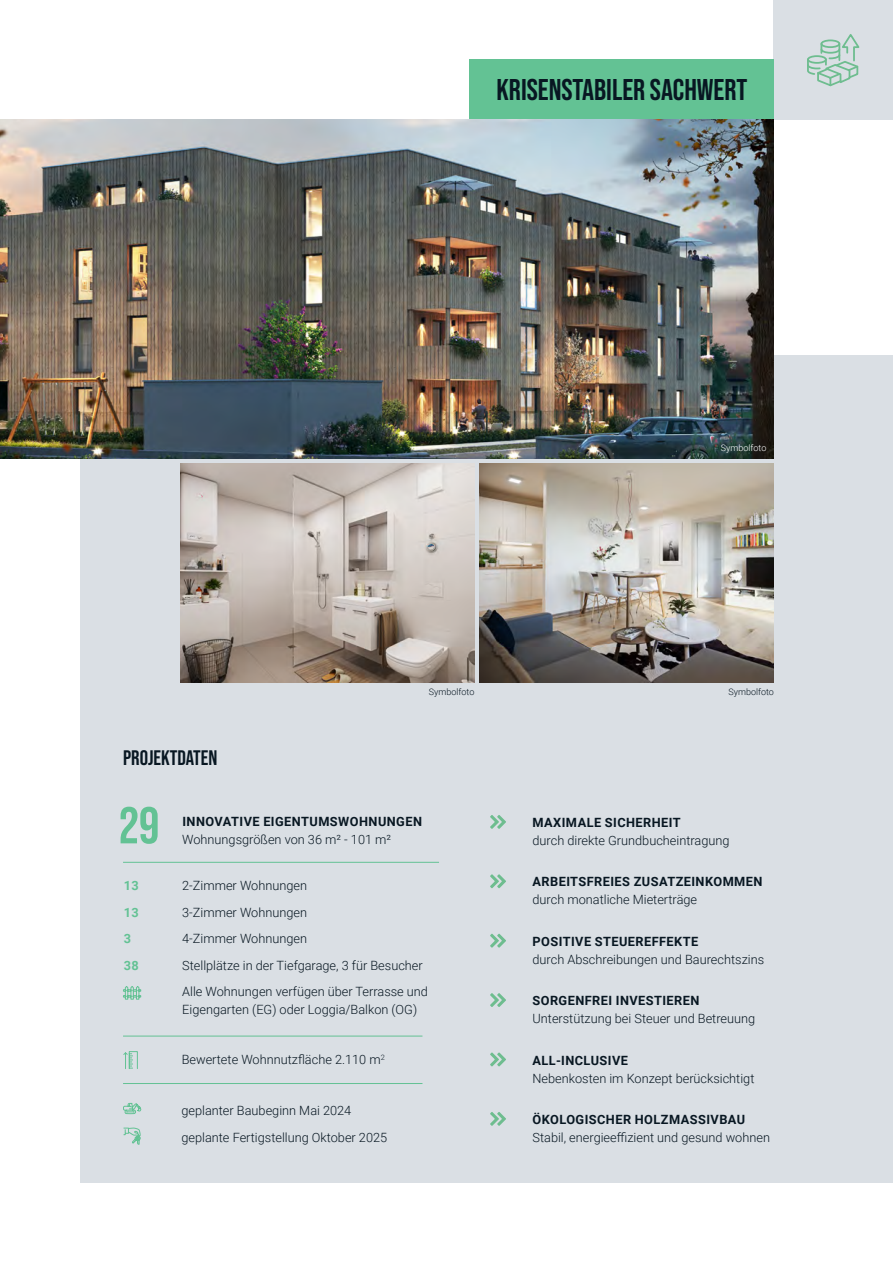
<style>
.page{position:relative;width:893px;height:1263px;background:#fff}
.page>*{position:absolute;margin:0;border:0;box-sizing:border-box;transform-origin:0 0}
.t1{font:700 51.6px "Bebas Neue Pro";color:#63c294}
.t2{font:700 30px "Bebas Neue Pro";color:#081722}
.t3{font:700 21px "Bebas Neue Pro";color:#081722}
.t4{font:300 12.75px/18px "Roboto";color:#081722}
.t5{font:700 12.75px/18px "Roboto";letter-spacing:.035em;color:#081722}
.t6{font:700 12.75px "Roboto";color:#63c294}
.t7{font:300 9px "Roboto";color:#081722}
.t8{font:300 9px "Roboto";color:#fff}
.s1{font-weight:300}
.s2{font-weight:700}
</style>
<div class="page">
<div style="left:81px;top:355px;width:812px;height:827px;background:#dadfe4"></div>
<div style="left:774px;top:0;width:119px;height:119px;background:#dadfe4"></div>
<img style="left:0;top:119px;width:774px;height:339px">
<div style="left:469px;top:60px;width:305px;height:59px;background:#63c294"></div>
<svg style="left:490px;top:815px;width:16px;height:14px"></svg>
<svg style="left:490px;top:874px;width:16px;height:14px"></svg>
<svg style="left:490px;top:934px;width:16px;height:14px"></svg>
<svg style="left:490px;top:993px;width:16px;height:14px"></svg>
<svg style="left:490px;top:1052px;width:16px;height:14px"></svg>
<svg style="left:490px;top:1112px;width:16px;height:14px"></svg>
<hr style="left:123px;top:862px;width:316px;height:1px;background:#63c294">
<svg style="left:123px;top:986px;width:18px;height:14px"></svg>
<svg style="left:123px;top:1103px;width:19px;height:11px"></svg>
<svg style="left:123px;top:1051px;width:15px;height:18px"></svg>
<svg style="left:123px;top:1127px;width:18px;height:18px"></svg>
<hr style="left:123px;top:1036px;width:299px;height:1px;background:#63c294">
<hr style="left:123px;top:1083px;width:299px;height:1px;background:#63c294">
<svg style="left:807px;top:34px;width:53px;height:53px"></svg>
<img style="left:180px;top:464px;width:294px;height:218px">
<img style="left:480px;top:464px;width:294px;height:218px">
<p class="t2" style="left:496px;top:73px;width:252px">KRISENSTABILER SACHWERT</p>
<p class="t8" style="left:721px;top:441px;width:47px">Symbolfoto</p>
<p class="t3" style="left:123px;top:746px;width:96px">PROJEKTDATEN</p>
<p class="t7" style="left:429px;top:685px;width:47px">Symbolfoto</p>
<p class="t7" style="left:728px;top:685px;width:47px">Symbolfoto</p>
<p class="t1" style="left:119px;top:796px;width:41px">29</p>
<p class="t5" style="left:182px;top:812px;width:241px">INNOVATIVE EIGENTUMSWOHNUNGEN<br><span class="s1">Wohnungsgrößen von 36 m² - 101 m²</span></p>
<p class="t4" style="left:182px;top:876px;width:126px">2-Zimmer Wohnungen</p>
<p class="t4" style="left:182px;top:902px;width:126px">3-Zimmer Wohnungen</p>
<p class="t4" style="left:182px;top:929px;width:126px">4-Zimmer Wohnungen</p>
<p class="t4" style="left:182px;top:956px;width:242px">Stellplätze in der Tiefgarage, 3 für Besucher</p>
<p class="t4" style="left:182px;top:982px;width:247px">Alle Wohnungen verfügen über Terrasse und<br>Eigengarten (EG) oder Loggia/Balkon (OG)</p>
<p class="t4" style="left:182px;top:1050px;width:205px">Bewertete Wohnnutzfläche 2.110 m<sup>2</sup></p>
<p class="t6" style="left:124px;top:877px;width:17px">13</p>
<p class="t6" style="left:124px;top:903px;width:17px">13</p>
<p class="t6" style="left:124px;top:930px;width:9px">3</p>
<p class="t6" style="left:124px;top:956px;width:17px">38</p>
<p class="t4" style="left:181px;top:1101px;width:171px">geplanter Baubeginn Mai 2024</p>
<p class="t4" style="left:181px;top:1128px;width:207px">geplante Fertigstellung Oktober 2025</p>
<p class="t4" style="left:532px;top:813px;width:198px"><span class="s2">MAXIMALE SICHERHEIT<br></span>durch direkte Grundbucheintragung</p>
<p class="t5" style="left:532px;top:872px;width:232px">ARBEITSFREIES ZUSATZEINKOMMEN <span class="s1">durch monatliche Mieterträge</span></p>
<p class="t4" style="left:532px;top:932px;width:233px"><span class="s2">POSITIVE STEUEREFFEKTE<br></span>durch Abschreibungen und Baurechtszins</p>
<p class="t4" style="left:532px;top:991px;width:224px"><span class="s2">SORGENFREI INVESTIEREN<br></span>Unterstützung bei Steuer und Betreuung</p>
<p class="t4" style="left:532px;top:1050px;width:223px"><span class="s2">ALL-INCLUSIVE<br></span>Nebenkosten im Konzept berücksichtigt</p>
<p class="t4" style="left:532px;top:1110px;width:239px"><span class="s2">ÖKOLOGISCHER HOLZMASSIVBAU<br></span>Stabil, energieeffizient und gesund wohnen</p>
</div>
